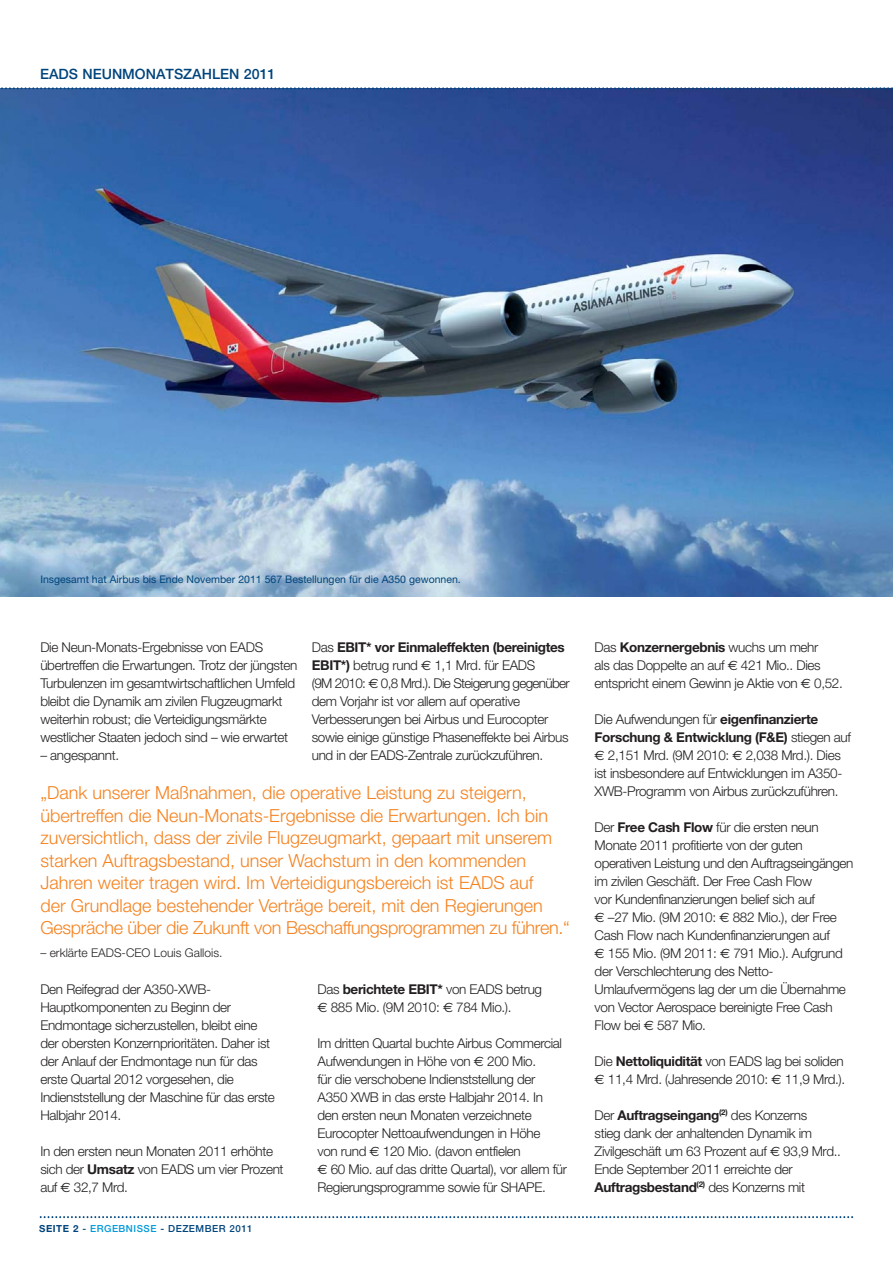
<style>
.page{position:relative;width:893px;height:1263px;background:#fff}
.page>*{position:absolute;margin:0;border:0;box-sizing:border-box;transform-origin:0 0}
.t1{font:300 18px/22.5px "Helvetica Neue";color:#f5821f}
.t2{font:500 14.25px "Helvetica Neue";color:#00447c}
.t3{font:300 13.5px/18px "Helvetica Neue";letter-spacing:-.025em;color:#231f20}
.t4{font:300 12px "Helvetica Neue";color:#231f20}
.t5{font:10.5px "Helvetica Neue";color:#00447c}
.t6{font:500 9.75px "Helvetica Neue";letter-spacing:.05em;color:#00447c}
.s1{font-weight:700}
.s2{font-family:"Euro Sans";font-weight:400}
.s3{color:#009ad9}
</style>
<div class="page">
<img style="left:0;top:89px;width:893px;height:508px">
<svg style="left:39px;top:1216px;width:815px;height:3px"></svg>
<svg style="left:0;top:87px;width:893px;height:2px"></svg>
<p class="t2" style="left:40px;top:68px;width:237px">EADS NEUNMONATSZAHLEN 2011</p>
<p class="t5" style="left:40px;top:576px;width:422px">Insgesamt hat Airbus bis Ende November 2011 567 Bestellungen für die A350 gewonnen.</p>
<p class="t3" style="left:40px;top:639px;width:258px">Die Neun-Monats-Ergebnisse von EADS übertreffen die Erwartungen. Trotz der jüngsten Turbulenzen im gesamtwirtschaftlichen Umfeld bleibt die Dynamik am zivilen Flugzeugmarkt weiterhin robust; die Verteidigungsmärkte westlicher Staaten jedoch sind – wie erwartet</p>
<p class="t3" style="left:40px;top:747px;width:80px">– angespannt.</p>
<p class="t3" style="left:312px;top:639px;width:259px">Das <span class="s1">EBIT* vor Einmaleffekten (bereinigtes EBIT*)</span> betrug rund <span class="s2">€</span> 1,1 Mrd. für EADS<br>(9M 2010: <span class="s2">€</span> 0,8 Mrd.). Die Steigerung gegenüber dem Vorjahr ist vor allem auf operative Verbesserungen bei Airbus und Eurocopter sowie einige günstige Phaseneffekte bei Airbus und in der EADS-Zentrale zurückzuführen.</p>
<p class="t1" style="left:40px;top:783px;width:531px">„Dank unserer Maßnahmen, die operative Leistung zu steigern, übertreffen die Neun-Monats-Ergebnisse die Erwartungen. Ich bin zuversichtlich, dass der zivile Flugzeugmarkt, gepaart mit unserem starken Auftragsbestand, unser Wachstum in den kommenden Jahren weiter tragen wird. Im Verteidigungsbereich ist EADS auf<br>der Grundlage bestehender Verträge bereit, mit den Regierungen Gespräche über die Zukunft von Beschaffungsprogrammen zu führen.“</p>
<p class="t4" style="left:40px;top:948px;width:184px">– erklärte EADS-CEO Louis Gallois.</p>
<p class="t3" style="left:40px;top:981px;width:236px">Den Reifegrad der A350-XWB-Hauptkomponenten zu Beginn der Endmontage sicherzustellen, bleibt eine der obersten Konzernprioritäten. Daher ist der Anlauf der Endmontage nun für das erste Quartal 2012 vorgesehen, die Indienststellung der Maschine für das erste Halbjahr 2014.</p>
<p class="t3" style="left:40px;top:1143px;width:245px">In den ersten neun Monaten 2011 erhöhte sich der <span class="s1">Umsatz</span> von EADS um vier Prozent auf <span class="s2">€</span> 32,7 Mrd.</p>
<p class="t6" style="left:39px;top:1225px;width:215px"><span class="s1">SEITE 2</span> - <span class="s3">ERGEBNISSE</span> - DEZEMBER 2011</p>
<p class="t3" style="left:317px;top:981px;width:226px">Das <span class="s1">berichtete EBIT*</span> von EADS betrug <span class="s2">€</span> 885 Mio. (9M 2010: <span class="s2">€</span> 784 Mio.).</p>
<p class="t3" style="left:317px;top:1035px;width:251px">Im dritten Quartal buchte Airbus Commercial Aufwendungen in Höhe von <span class="s2">€</span> 200 Mio.<br>für die verschobene Indienststellung der A350 XWB in das erste Halbjahr 2014. In den ersten neun Monaten verzeichnete Eurocopter Nettoaufwendungen in Höhe<br>von rund <span class="s2">€</span> 120 Mio. (davon entfielen<br><span class="s2">€</span> 60 Mio. auf das dritte Quartal), vor allem für Regierungsprogramme sowie für SHAPE.</p>
<p class="t3" style="left:595px;top:639px;width:250px">Das <span class="s1">Konzernergebnis</span> wuchs um mehr<br>als das Doppelte an auf <span class="s2">€</span> 421 Mio.. Dies entspricht einem Gewinn je Aktie von <span class="s2">€</span> 0,52.</p>
<p class="t3" style="left:595px;top:711px;width:258px">Die Aufwendungen für <span class="s1">eigenfinanzierte Forschung &amp; Entwicklung (F&amp;E)</span> stiegen auf <span class="s2">€</span> 2,151 Mrd. (9M 2010: <span class="s2">€</span> 2,038 Mrd.). Dies ist insbesondere auf Entwicklungen im A350- XWB-Programm von Airbus zurückzuführen.</p>
<p class="t3" style="left:595px;top:819px;width:260px">Der <span class="s1">Free Cash Flow</span> für die ersten neun Monate 2011 profitierte von der guten operativen Leistung und den Auftragseingängen im zivilen Geschäft. Der Free Cash Flow<br>vor Kundenfinanzierungen belief sich auf<br><span class="s2">€</span> –27 Mio. (9M 2010: <span class="s2">€</span> 882 Mio.), der Free Cash Flow nach Kundenfinanzierungen auf<br><span class="s2">€</span> 155 Mio. (9M 2011: <span class="s2">€</span> 791 Mio.). Aufgrund der Verschlechterung des Netto-Umlaufvermögens lag der um die Übernahme von Vector Aerospace bereinigte Free Cash Flow bei <span class="s2">€</span> 587 Mio.</p>
<p class="t3" style="left:595px;top:1053px;width:252px">Die <span class="s1">Nettoliquidität</span> von EADS lag bei soliden <span class="s2">€</span> 11,4 Mrd. (Jahresende 2010: <span class="s2">€</span> 11,9 Mrd.).</p>
<p class="t3" style="left:595px;top:1107px;width:248px">Der <span class="s1">Auftragseingang</span><sup>(2)</sup> des Konzerns<br>stieg dank der anhaltenden Dynamik im Zivilgeschäft um 63 Prozent auf <span class="s2">€</span> 93,9 Mrd..<br>Ende September 2011 erreichte der <span class="s1">Auftragsbestand</span><sup>(2)</sup> des Konzerns mit</p>
</div>
